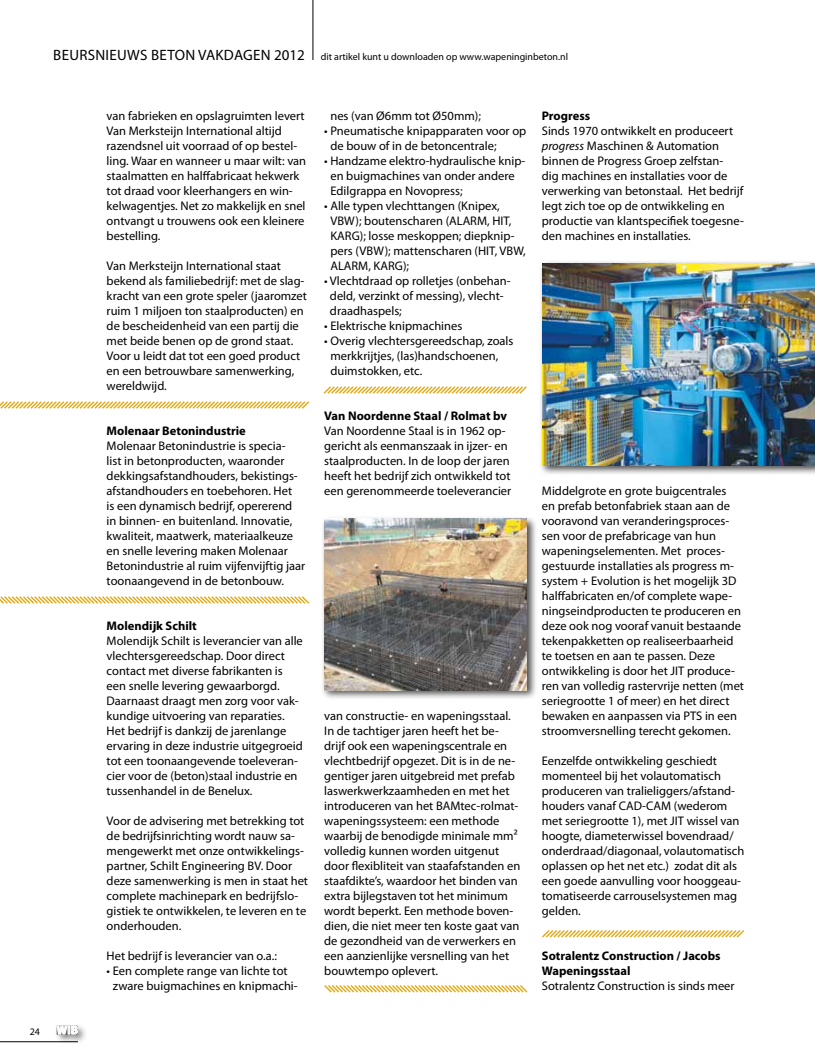
<style>
.page{position:relative;width:815px;height:1063px;background:#fff}
.page>*{position:absolute;margin:0;border:0;box-sizing:border-box;transform-origin:0 0}
.t1{font:12.5px/15px "Myriad Pro";color:#000}
.t2{font:700 12.5px/15px "Myriad Pro";color:#000}
.t3{font:700 11.62px "Myriad Pro";color:#fff}
.t4{font:10px "Myriad Pro";color:#000}
.s1{font-size:15px}
.s2{font-style:italic}
</style>
<div class="page">
<hr style="left:0;top:1041px;width:78px;height:1px;background:#000">
<div style="left:54px;top:1023px;width:34px;height:22px;background:#000;opacity:.7"></div>
<svg style="left:56px;top:1023px;width:22px;height:15px"></svg>
<hr style="left:313px;top:0;width:1px;height:60px;background:#000">
<svg style="left:542px;top:930px;width:202px;height:8px"></svg>
<svg style="left:0;top:401px;width:310px;height:8px"></svg>
<svg style="left:0;top:596px;width:310px;height:8px"></svg>
<svg style="left:323px;top:386px;width:204px;height:8px"></svg>
<svg style="left:324px;top:985px;width:204px;height:8px"></svg>
<div style="left:321px;top:515px;width:216px;height:185px;background:#000;opacity:.7"></div>
<img style="left:324px;top:519px;width:203px;height:171px">
<div style="left:539px;top:260px;width:276px;height:215px;background:#000;opacity:.7"></div>
<img style="left:542px;top:263px;width:273px;height:202px">
<p class="t4" style="left:53px;top:50px;width:516px"><span class="s1">BEURSNIEUWS BETON VAKDAGEN 2012</span> dit artikel kunt u downloaden op www.wapeninginbeton.nl</p>
<p class="t4" style="left:30px;top:1025px;width:12px">24</p>
<p class="t3" style="left:57px;top:1023px;width:23px">WIB</p>
<p class="t1" style="left:107px;top:108px;width:201px">van fabrieken en opslagruimten levert Van Merksteijn International altijd razendsnel uit voorraad of op bestel&shy;ling. Waar en wanneer u maar wilt: van staalmatten en halffabricaat hekwerk tot draad voor kleerhangers en win&shy;kelwagentjes. Net zo makkelijk en snel ontvangt u trouwens ook een kleinere bestelling.</p>
<p class="t1" style="left:107px;top:258px;width:202px">Van Merksteijn International staat bekend als familiebedrijf: met de slag&shy;kracht van een grote speler (jaaromzet ruim 1 miljoen ton staalproducten) en de bescheidenheid van een partij die met beide benen op de grond staat.<br>Voor u leidt dat tot een goed product en een betrouwbare samenwerking, wereldwijd.</p>
<p class="t2" style="left:107px;top:423px;width:141px">Molenaar Betonindustrie</p>
<p class="t1" style="left:107px;top:438px;width:200px">Molenaar Betonindustrie is specia-<br>list in betonproducten, waaronder dekkingsafstandhouders, bekistings&shy;afstandhouders en toebehoren. Het<br>is een dynamisch bedrijf, opererend in binnen- en buitenland. Innovatie, kwaliteit, maatwerk, materiaalkeuze en snelle levering maken Molenaar Betonindustrie al ruim vijfenvijftig jaar toonaangevend in de betonbouw.</p>
<p class="t2" style="left:107px;top:618px;width:92px">Molendijk Schilt</p>
<p class="t1" style="left:107px;top:633px;width:198px">Molendijk Schilt is leverancier van alle vlechtersgereedschap. Door direct contact met diverse fabrikanten is een snelle levering gewaarborgd.<br>Daarnaast draagt men zorg voor vak&shy;kundige uitvoering van reparaties.<br>Het bedrijf is dankzij de jarenlange ervaring in deze industrie uitgegroeid tot een toonaangevende toeleveran&shy;cier voor de (beton)staal industrie en tussenhandel in de Benelux.</p>
<p class="t1" style="left:107px;top:813px;width:203px">Voor de advisering met betrekking tot de bedrijfsinrichting wordt nauw sa&shy;mengewerkt met onze ontwikkelings&shy;partner, Schilt Engineering BV. Door deze samenwerking is men in staat het complete machinepark en bedrijfslo&shy;gistiek te ontwikkelen, te leveren en te onderhouden.</p>
<p class="t1" style="left:107px;top:948px;width:172px">Het bedrijf is leverancier van o.a.:</p>
<p class="t1" style="left:113px;top:963px;width:186px;text-indent:-6px">• Een complete range van lichte tot zware buigmachines en knipmachi-</p>
<p class="t1" style="left:330px;top:108px;width:152px">nes (van Ø6mm tot Ø50mm);</p>
<p class="t1" style="left:330px;top:123px;width:197px;text-indent:-6px">• Pneumatische knipapparaten voor op de bouw of in de betoncentrale;</p>
<p class="t1" style="left:330px;top:153px;width:197px;text-indent:-6px">• Handzame elektro-hydraulische knip&shy;en buigmachines van onder andere<br>Edilgrappa en Novopress;</p>
<p class="t1" style="left:330px;top:198px;width:197px;text-indent:-6px">• Alle typen vlechttangen (Knipex,<br>VBW); boutenscharen (ALARM, HIT,<br>KARG); losse meskoppen; diepknip&shy;pers (VBW); mattenscharen (HIT, VBW,<br>ALARM, KARG);</p>
<p class="t1" style="left:330px;top:273px;width:182px;text-indent:-6px">• Vlechtdraad op rolletjes (onbehan&shy;deld, verzinkt of messing), vlecht&shy;draadhaspels;</p>
<p class="t1" style="left:324px;top:318px;width:140px">• Elektrische knipmachines</p>
<p class="t1" style="left:330px;top:333px;width:185px;text-indent:-6px">• Overig vlechtersgereedschap, zoals merkkrijtjes, (las)handschoenen, duimstokken, etc.</p>
<p class="t2" style="left:324px;top:408px;width:184px">Van Noordenne Staal / Rolmat bv</p>
<p class="t1" style="left:324px;top:423px;width:189px">Van Noordenne Staal is in 1962 op&shy;gericht als eenmanszaak in ijzer- en staalproducten. In de loop der jaren heeft het bedrijf zich ontwikkeld tot een gerenommeerde toeleverancier</p>
<p class="t1" style="left:324px;top:708px;width:198px">van constructie- en wapeningsstaal.<br>In de tachtiger jaren heeft het be&shy;drijf ook een wapeningscentrale en vlechtbedrijf opgezet. Dit is in de ne&shy;gentiger jaren uitgebreid met prefab laswerkwerkzaamheden en met het introduceren van het BAMtec-rolmat&shy;wapeningssysteem: een methode waarbij de benodigde minimale mm² volledig kunnen worden uitgenut door flexibliteit van staafafstanden en staafdikte’s, waardoor het binden van extra bijlegstaven tot het minimum wordt beperkt. Een methode boven&shy;dien, die niet meer ten koste gaat van de gezondheid van de verwerkers en een aanzienlijke versnelling van het bouwtempo oplevert.</p>
<p class="t2" style="left:542px;top:108px;width:50px">Progress</p>
<p class="t1" style="left:542px;top:123px;width:204px">Sinds 1970 ontwikkelt en produceert <span class="s2">progress</span> Maschinen &amp; Automation binnen de Progress Groep zelfstan-<br>dig machines en installaties voor de verwerking van betonstaal. Het bedrijf legt zich toe op de ontwikkeling en productie van klantspecifiek toegesne&shy;den machines en installaties.</p>
<p class="t1" style="left:542px;top:483px;width:204px">Middelgrote en grote buigcentrales<br>en prefab betonfabriek staan aan de vooravond van veranderingsproces&shy;sen voor de prefabricage van hun wapeningselementen. Met proces&shy;gestuurde installaties als progress m&shy;system + Evolution is het mogelijk 3D halffabricaten en/of complete wape&shy;ningseindproducten te produceren en deze ook nog vooraf vanuit bestaande tekenpakketten op realiseerbaarheid te toetsen en aan te passen. Deze ontwikkeling is door het JIT produce&shy;ren van volledig rastervrije netten (met seriegrootte 1 of meer) en het direct bewaken en aanpassen via PTS in een stroomversnelling terecht gekomen.</p>
<p class="t1" style="left:542px;top:753px;width:204px">Eenzelfde ontwikkeling geschiedt momenteel bij het volautomatisch produceren van tralieliggers/afstand&shy;houders vanaf CAD-CAM (wederom met seriegrootte 1), met JIT wissel van hoogte, diameterwissel bovendraad/ onderdraad/diagonaal, volautomatisch oplassen op het net etc.) zodat dit als een goede aanvulling voor hooggeau&shy;tomatiseerde carrouselsystemen mag gelden.</p>
<p class="t2" style="left:542px;top:948px;width:180px">Sotralentz Construction / Jacobs<br>Wapeningsstaal</p>
<p class="t1" style="left:542px;top:978px;width:194px">Sotralentz Construction is sinds meer</p>
</div>
